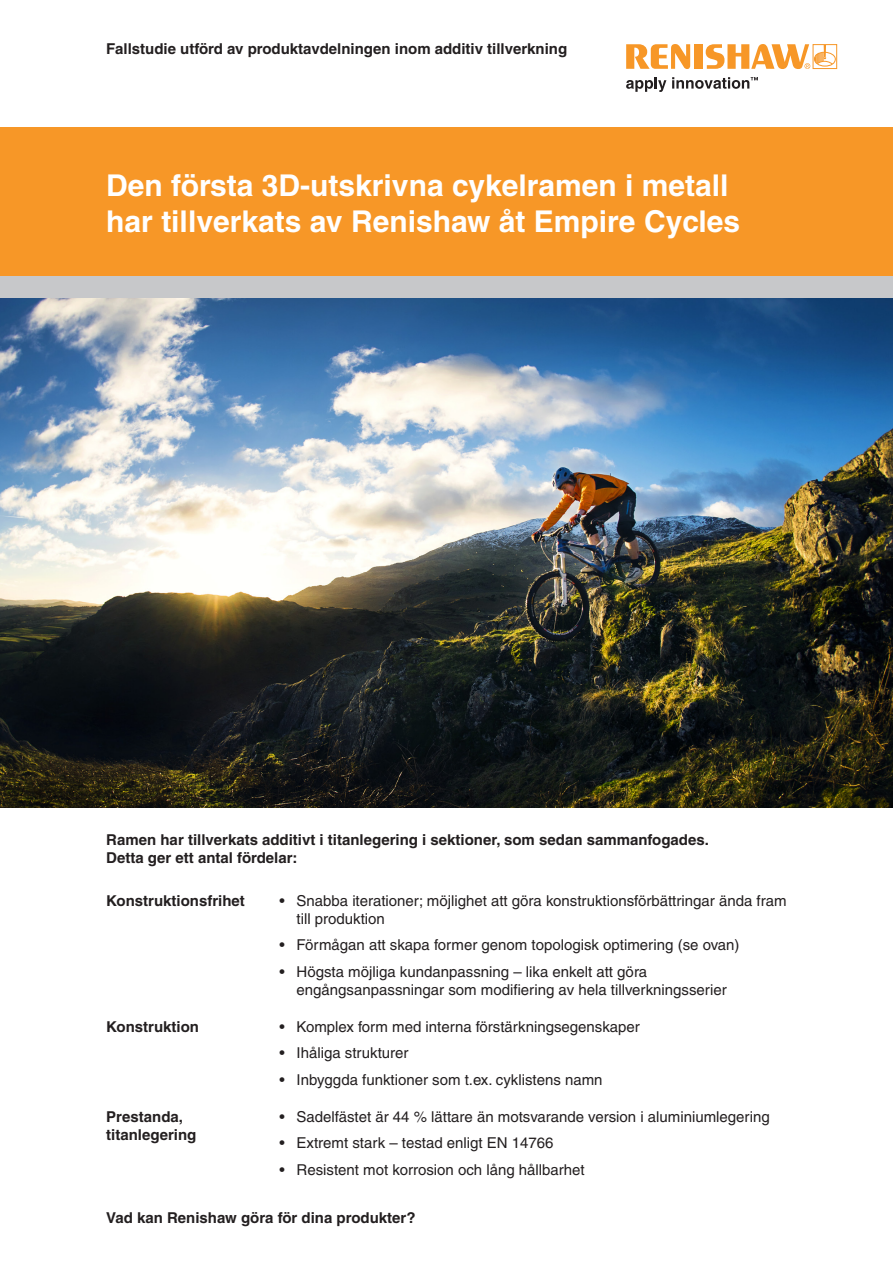
<style>
.page{position:relative;width:893px;height:1263px;background:#fff}
.page>*{position:absolute;margin:0;border:0;box-sizing:border-box;transform-origin:0 0}
.t1{font:700 30px/36px "Helvetica CE";color:#fff}
.Basic_bullets{font:15px/18px "Helvetica CE";color:#231f20}
.Basic_Bold{font:700 15px/18px "Helvetica CE";color:#231f20}
</style>
<div class="page">
<img style="left:0;top:298px;width:893px;height:510px">
<svg style="left:626px;top:44px;width:64px;height:25px"></svg>
<div style="left:695px;top:44px;width:8px;height:25px;background:#f79727"></div>
<svg style="left:626px;top:77px;width:40px;height:15px"></svg>
<div style="left:813px;top:44px;width:24px;height:25px;border:1px solid #f79727"></div>
<div style="left:814px;top:52px;width:22px;height:14px;border:1px solid #f79727;border-radius:50%"></div>
<svg style="left:706px;top:44px;width:127px;height:25px"></svg>
<svg style="left:672px;top:77px;width:86px;height:12px"></svg>
<div style="left:0;top:272px;width:893px;height:26px;background:#c7c8ca"></div>
<div style="left:0;top:128px;width:893px;height:148px;background:#f79727"></div>
<p class="Basic_Bold" style="left:106px;top:40px;width:462px">Fallstudie utförd av produktavdelningen inom additiv tillverkning</p>
<p class="t1" style="left:106px;top:167px;width:635px">Den första 3D-utskrivna cykelramen i metall har tillverkats av Renishaw åt Empire Cycles</p>
<p class="Basic_Bold" style="left:106px;top:831px;width:604px">Ramen har tillverkats additivt i titanlegering i sektioner, som sedan sammanfogades.<br>Detta ger ett antal fördelar:</p>
<p class="Basic_Bold" style="left:106px;top:891px;width:140px">Konstruktionsfrihet</p>
<p class="Basic_bullets" style="left:297px;top:891px;width:491px;text-indent:-17px">• Snabba iterationer; möjlighet att göra konstruktionsförbättringar ända fram till produktion</p>
<p class="Basic_bullets" style="left:280px;top:936px;width:461px">• Förmågan att skapa former genom topologisk optimering (se ovan)</p>
<p class="Basic_bullets" style="left:297px;top:962px;width:432px;text-indent:-17px">• Högsta möjliga kundanpassning – lika enkelt att göra engångsanpassningar som modifiering av hela tillverkningsserier</p>
<p class="Basic_Bold" style="left:106px;top:1017px;width:94px">Konstruktion</p>
<p class="Basic_bullets" style="left:280px;top:1017px;width:362px">• Komplex form med interna förstärkningsegenskaper</p>
<p class="Basic_bullets" style="left:280px;top:1044px;width:130px">• Ihåliga strukturer</p>
<p class="Basic_bullets" style="left:280px;top:1070px;width:324px">• Inbyggda funktioner som t.ex. cyklistens namn</p>
<p class="Basic_Bold" style="left:106px;top:1107px;width:92px">Prestanda, titanlegering</p>
<p class="Basic_bullets" style="left:280px;top:1108px;width:492px">• Sadelfästet är 44 % lättare än motsvarande version i aluminiumlegering</p>
<p class="Basic_bullets" style="left:280px;top:1134px;width:276px">• Extremt stark – testad enligt EN 14766</p>
<p class="Basic_bullets" style="left:280px;top:1161px;width:307px">• Resistent mot korrosion och lång hållbarhet</p>
<p class="Basic_Bold" style="left:106px;top:1209px;width:311px">Vad kan Renishaw göra för dina produkter?</p>
</div>
